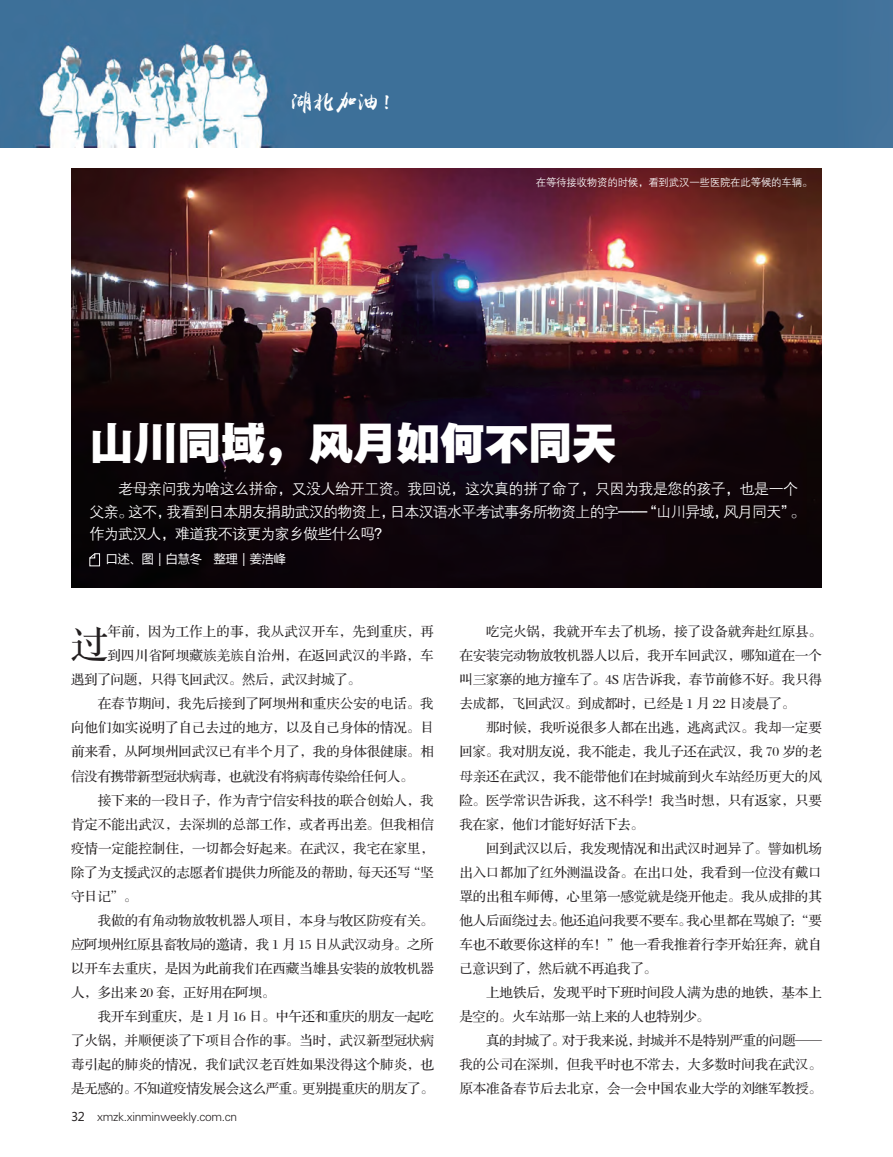
<style>
.page{position:relative;width:893px;height:1157px;background:#fff}
.page>*{position:absolute;margin:0;border:0;box-sizing:border-box;transform-origin:0 0}
.t1{font:45px "FZYDTHJW GB1 0";letter-spacing:-.025em;color:#fff}
.t2{font:37.5px "FZS3 JW GB1 0";color:#231f20}
.t3{font:22.5px "yuweij";color:#fff}
.t4{font:15px/22.5px "FZZDXJW GB1 0";letter-spacing:-.05em;color:#fff}
.t5{font:13.5px "FZS3 JW GB1 0";letter-spacing:-.005em;color:#231f20}
.t6{font:13.5px "FZS3 JW GB1 0";letter-spacing:-.025em;color:#231f20}
.t7{font:13.5px "FZS3 JW GB1 0";letter-spacing:.015em;color:#231f20}
.t8{font:12px "FZXH1 JW GB1 0";letter-spacing:-.025em;color:#231f20}
.t9{font:12px "Microsoft Ya Hei";color:#fff}
.t10{font:10.5px "FZZDXJW GB1 0";letter-spacing:-.025em;color:#fff}
.s1{font-family:"Microsoft Ya Hei"}
</style>
<div class="page">
<img style="left:0;top:0;width:893px;height:147px">
<img style="left:71px;top:168px;width:751px;height:419px">
<svg style="left:89px;top:553px;width:11px;height:13px"></svg>
<h3 class="t3" style="left:291px;top:87px;width:112px">湖北加油！</h3>
<p class="t10" style="left:536px;top:176px;width:278px">在等待接收物资的时候，看到武汉一些医院在此等候的车辆。</p>
<p class="t1" style="left:89px;top:419px;width:529px">山川同域，风月如何不同天</p>
<p class="t4" style="left:90px;top:478px;width:717px">　　老母亲问我为啥这么拼命，又没人给开工资。我回说，这次真的拼了命了，只因为我是您的孩子，也是一个父亲。这不，我看到日本朋友捐助武汉的物资上，日本汉语水平考试事务所物资上的字——“山川异域，风月同天”。作为武汉人，难道我不该更为家乡做些什么吗？</p>
<p class="t9" style="left:106px;top:551px;width:182px">口述、图｜白慧冬　整理｜姜浩峰</p>
<p class="t2" style="left:71px;top:624px;width:39px">过</p>
<p class="t7" style="left:108px;top:625px;width:328px">年前，因为工作上的事，我从武汉开车，先到重庆，再</p>
<p class="t5" style="left:108px;top:649px;width:328px">到四川省阿坝藏族羌族自治州，在返回武汉的半路，车</p>
<p class="t6" style="left:71px;top:673px;width:291px">遇到了问题，只得飞回武汉。然后，武汉封城了。</p>
<p class="t5" style="left:98px;top:697px;width:337px">在春节期间，我先后接到了阿坝州和重庆公安的电话。我</p>
<p class="t5" style="left:71px;top:721px;width:364px">向他们如实说明了自己去过的地方，以及自己身体的情况。目</p>
<p class="t5" style="left:71px;top:745px;width:364px">前来看，从阿坝州回武汉已有半个月了，我的身体很健康。相</p>
<p class="t6" style="left:71px;top:769px;width:344px">信没有携带新型冠状病毒，也就没有将病毒传染给任何人。</p>
<p class="t5" style="left:98px;top:793px;width:337px">接下来的一段日子，作为青宁信安科技的联合创始人，我</p>
<p class="t5" style="left:71px;top:817px;width:364px">肯定不能出武汉，去深圳的总部工作，或者再出差。但我相信</p>
<p class="t5" style="left:71px;top:841px;width:364px">疫情一定能控制住，一切都会好起来。在武汉，我宅在家里，</p>
<p class="t6" style="left:71px;top:865px;width:364px">除了为支援武汉的志愿者们提供力所能及的帮助，每天还写“坚</p>
<p class="t5" style="left:71px;top:889px;width:68px">守日记”。</p>
<p class="t5" style="left:98px;top:913px;width:337px">我做的有角动物放牧机器人项目，本身与牧区防疫有关。</p>
<p class="t6" style="left:71px;top:937px;width:364px">应阿坝州红原县畜牧局的邀请，我 1 月 15 日从武汉动身。之所</p>
<p class="t5" style="left:71px;top:961px;width:364px">以开车去重庆，是因为此前我们在西藏当雄县安装的放牧机器</p>
<p class="t6" style="left:71px;top:985px;width:206px">人，多出来 20 套，正好用在阿坝。</p>
<p class="t6" style="left:98px;top:1009px;width:338px">我开车到重庆，是 1 月 16 日。中午还和重庆的朋友一起吃</p>
<p class="t5" style="left:71px;top:1033px;width:364px">了火锅，并顺便谈了下项目合作的事。当时，武汉新型冠状病</p>
<p class="t5" style="left:71px;top:1057px;width:364px">毒引起的肺炎的情况，我们武汉老百姓如果没得这个肺炎，也</p>
<p class="t6" style="left:71px;top:1081px;width:364px">是无感的。不知道疫情发展会这么严重。更别提重庆的朋友了。</p>
<p class="t8" style="left:71px;top:1109px;width:168px"><span class="s1">32</span> xmzk.xinminweekly.com.cn</p>
<p class="t5" style="left:486px;top:625px;width:337px">吃完火锅，我就开车去了机场，接了设备就奔赴红原县。</p>
<p class="t5" style="left:459px;top:649px;width:364px">在安装完动物放牧机器人以后，我开车回武汉，哪知道在一个</p>
<p class="t5" style="left:459px;top:673px;width:364px">叫三家寨的地方撞车了。4S 店告诉我，春节前修不好。我只得</p>
<p class="t6" style="left:459px;top:697px;width:337px">去成都，飞回武汉。到成都时，已经是 1 月 22 日凌晨了。</p>
<p class="t5" style="left:486px;top:721px;width:337px">那时候，我听说很多人都在出逃，逃离武汉。我却一定要</p>
<p class="t6" style="left:459px;top:745px;width:364px">回家。我对朋友说，我不能走，我儿子还在武汉，我 70 岁的老</p>
<p class="t5" style="left:459px;top:769px;width:364px">母亲还在武汉，我不能带他们在封城前到火车站经历更大的风</p>
<p class="t5" style="left:459px;top:793px;width:364px">险。医学常识告诉我，这不科学！我当时想，只有返家，只要</p>
<p class="t6" style="left:459px;top:817px;width:186px">我在家，他们才能好好活下去。</p>
<p class="t5" style="left:486px;top:841px;width:337px">回到武汉以后，我发现情况和出武汉时迥异了。譬如机场</p>
<p class="t5" style="left:459px;top:865px;width:364px">出入口都加了红外测温设备。在出口处，我看到一位没有戴口</p>
<p class="t5" style="left:459px;top:889px;width:364px">罩的出租车师傅，心里第一感觉就是绕开他走。我从成排的其</p>
<p class="t6" style="left:459px;top:913px;width:364px">他人后面绕过去。他还追问我要不要车。我心里都在骂娘了：“要</p>
<p class="t5" style="left:459px;top:937px;width:364px">车也不敢要你这样的车！”他一看我推着行李开始狂奔，就自</p>
<p class="t6" style="left:459px;top:961px;width:199px">己意识到了，然后就不再追我了。</p>
<p class="t5" style="left:486px;top:985px;width:337px">上地铁后，发现平时下班时间段人满为患的地铁，基本上</p>
<p class="t6" style="left:459px;top:1009px;width:252px">是空的。火车站那一站上来的人也特别少。</p>
<p class="t6" style="left:486px;top:1033px;width:337px">真的封城了。对于我来说，封城并不是特别严重的问题——</p>
<p class="t5" style="left:459px;top:1057px;width:364px">我的公司在深圳，但我平时也不常去，大多数时间我在武汉。</p>
<p class="t5" style="left:459px;top:1081px;width:364px">原本准备春节后去北京，会一会中国农业大学的刘继军教授。</p>
</div>
